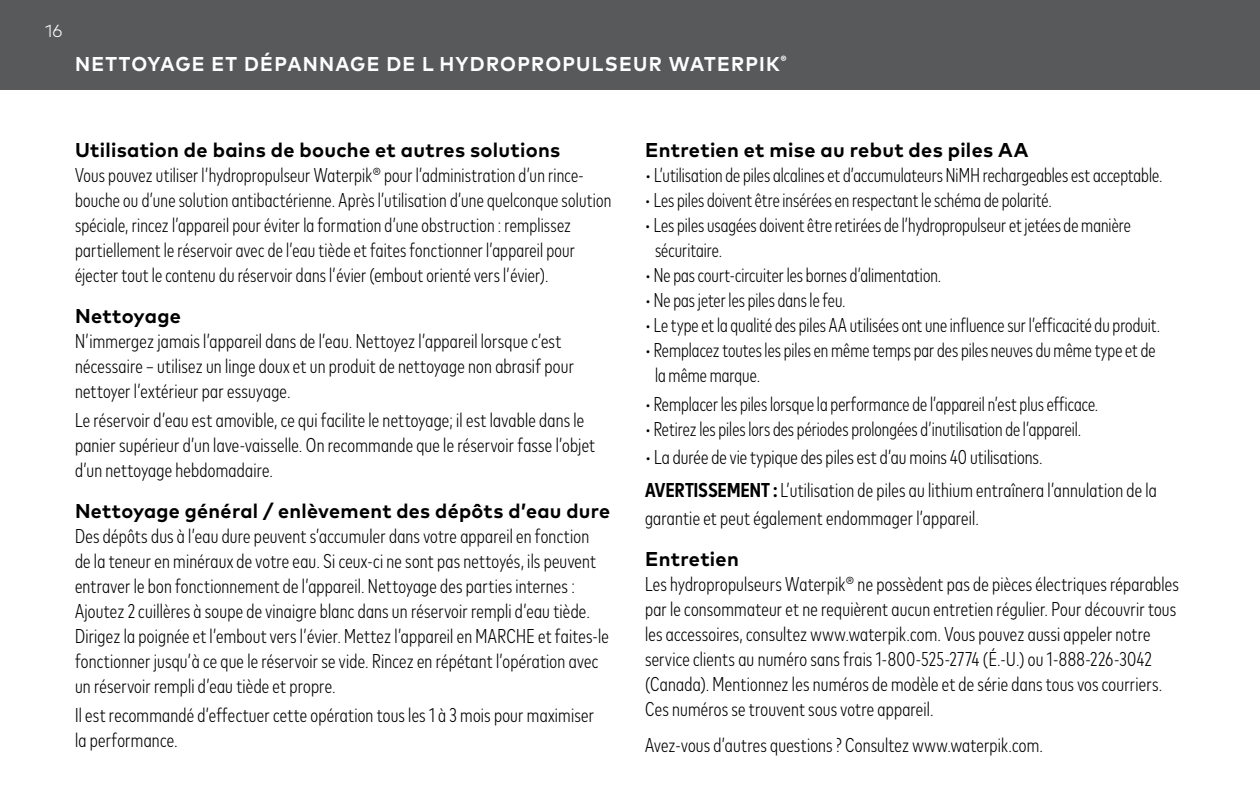
<style>
.page{position:relative;width:1260px;height:810px;background:#fff}
.page>*{position:absolute;margin:0;border:0;box-sizing:border-box;transform-origin:0 0}
.t1{font:300 condensed 20px/25px "Mark Pro";letter-spacing:.01em;color:#000}
.t2{font:300 condensed 20px/25px "Mark Pro";letter-spacing:.01em;color:#000;scale:.96 1}
.t3{font:700 20px "Mark Pro";letter-spacing:.015em;color:#000}
.t4{font:700 20px "Mark Pro";letter-spacing:.065em;color:#fff;scale:.96 1}
.t5{font:300 17.5px "Mark Pro";color:#fff}
.s1{font-weight:700}
</style>
<div class="page">
<div style="left:0;top:0;width:1260px;height:90px;background:#58595b"></div>
<p class="t5" style="left:45px;top:17px;width:19px">16</p>
<p class="t4" style="left:75px;top:48px;width:742px">NETTOYAGE ET DÉPANNAGE DE L HYDROPROPULSEUR WATERPIK<sup>®</sup></p>
<p class="t3" style="left:75px;top:135px;width:487px">Utilisation de bains de bouche et autres solutions</p>
<p class="t1" style="left:75px;top:161px;width:538px">Vous pouvez utiliser l’hydropropulseur Waterpik® pour l’administration d’un rince&shy;bouche ou d’une solution antibactérienne. Après l’utilisation d’une quelconque solution spéciale, rincez l’appareil pour éviter la formation d’une obstruction : remplissez partiellement le réservoir avec de l’eau tiède et faites fonctionner l’appareil pour éjecter tout le contenu du réservoir dans l’évier (embout orienté vers l’évier).</p>
<p class="t3" style="left:75px;top:300px;width:108px">Nettoyage</p>
<p class="t1" style="left:75px;top:327px;width:500px">N’immergez jamais l’appareil dans de l’eau. Nettoyez l’appareil lorsque c’est nécessaire – utilisez un linge doux et un produit de nettoyage non abrasif pour nettoyer l’extérieur par essuyage.</p>
<p class="t1" style="left:75px;top:406px;width:522px">Le réservoir d’eau est amovible, ce qui facilite le nettoyage; il est lavable dans le panier supérieur d’un lave-vaisselle. On recommande que le réservoir fasse l’objet d’un nettoyage hebdomadaire.</p>
<p class="t3" style="left:75px;top:496px;width:537px">Nettoyage général / enlèvement des dépôts d’eau dure</p>
<p class="t1" style="left:75px;top:522px;width:535px">Des dépôts dus à l’eau dure peuvent s’accumuler dans votre appareil en fonction de la teneur en minéraux de votre eau. Si ceux-ci ne sont pas nettoyés, ils peuvent entraver le bon fonctionnement de l’appareil. Nettoyage des parties internes :<br>Ajoutez 2 cuillères à soupe de vinaigre blanc dans un réservoir rempli d’eau tiède.<br>Dirigez la poignée et l’embout vers l’évier. Mettez l’appareil en MARCHE et faites-le fonctionner jusqu’à ce que le réservoir se vide. Rincez en répétant l’opération avec un réservoir rempli d’eau tiède et propre.</p>
<p class="t1" style="left:75px;top:702px;width:521px">Il est recommandé d’efectuer cette opération tous les 1 à 3 mois pour maximiser la performance.</p>
<p class="t3" style="left:645px;top:135px;width:385px">Entretien et mise au rebut des piles AA</p>
<p class="t1" style="left:645px;top:161px;width:519px">• L’utilisation de piles alcalines et d’accumulateurs NiMH rechargeables est acceptable.</p>
<p class="t2" style="left:645px;top:186px;width:425px">•Les piles doivent être insérées en respectant le schéma de polarité.</p>
<p class="t2" style="left:655px;top:211px;width:497px;text-indent:-10px">•Les piles usagées doivent être retirées de l’hydropropulseur et jetées de manière sécuritaire.</p>
<p class="t2" style="left:645px;top:261px;width:310px">• Ne pas court-circuiter les bornes d’alimentation.</p>
<p class="t2" style="left:645px;top:286px;width:211px">• Ne pas jeter les piles dans le feu.</p>
<p class="t2" style="left:645px;top:311px;width:538px">•Le type et la qualité des piles AA utilisées ont une infuence sur l’efcacité du produit.</p>
<p class="t2" style="left:655px;top:336px;width:523px;text-indent:-10px">• Remplacez toutes les piles en même temps par des piles neuves du même type et de la même marque.</p>
<p class="t2" style="left:645px;top:390px;width:474px">• Remplacer les piles lorsque la performance de l’appareil n’est plus efcace.</p>
<p class="t2" style="left:645px;top:415px;width:456px">• Retirez les piles lors des périodes prolongées d’inutilisation de l’appareil.</p>
<p class="t1" style="left:645px;top:444px;width:399px">• La durée de vie typique des piles est d’au moins 40 utilisations.</p>
<p class="t1" style="left:645px;top:474px;width:513px;line-height:28.8px"><span class="s1">AVERTISSEMENT :</span> L’utilisation de piles au lithium entraînera l’annulation de la garantie et peut également endommager l’appareil.</p>
<p class="t3" style="left:645px;top:544px;width:95px">Entretien</p>
<p class="t1" style="left:645px;top:570px;width:536px">Les hydropropulseurs Waterpik® ne possèdent pas de pièces électriques réparables par le consommateur et ne requièrent aucun entretien régulier. Pour découvrir tous les accessoires, consultez www.waterpik.com. Vous pouvez aussi appeler notre service clients au numéro sans frais 1-800-525-2774 (É.-U.) ou 1-888-226-3042 (Canada). Mentionnez les numéros de modèle et de série dans tous vos courriers.<br>Ces numéros se trouvent sous votre appareil.</p>
<p class="t1" style="left:645px;top:732px;width:400px">Avez-vous d’autres questions ? Consultez www.waterpik.com.</p>
</div>
